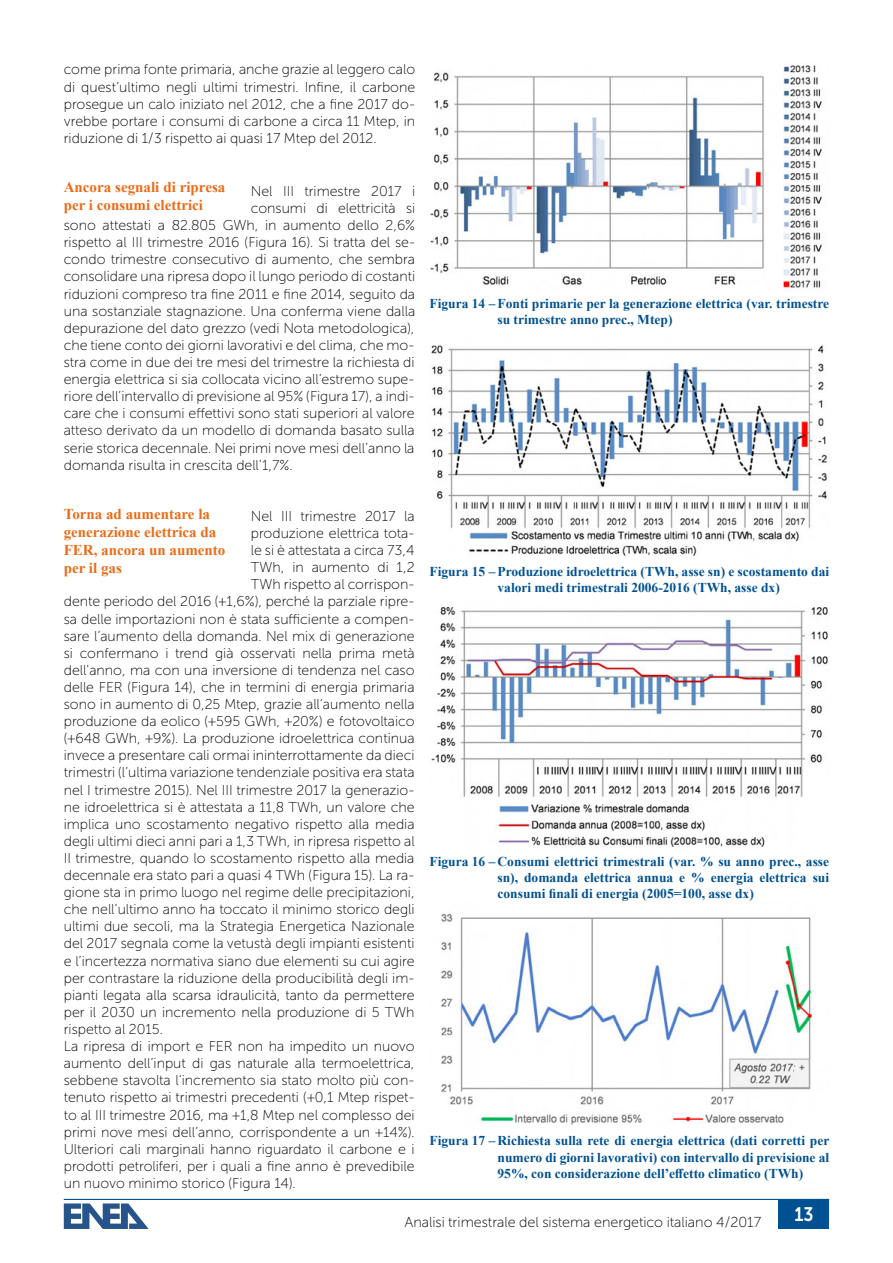
<style>
.page{position:relative;width:893px;height:1263px;background:#fff}
.page>*{position:absolute;margin:0;border:0;box-sizing:border-box;transform-origin:0 0}
.t1{font:19.5px "Museo Sans Cyrl 700";color:#fff;scale:.9 1}
.t2{font:700 15px/18px "Times New Roman";color:#eb6b18}
.t3{font:14.4px "Museo Sans Cyrl 100";color:#000}
.t4{font:14.25px/17.1px "Museo Sans Cyrl 100";color:#000;text-align:justify}
.t5{font:700 13.5px/16.2px "Times New Roman";color:#005191}
</style>
<div class="page">
<div style="left:779px;top:1199px;width:50px;height:30px;background:#005191"></div>
<hr style="left:64px;top:1199px;width:765px;height:1px;background:#005191">
<svg style="left:64px;top:1203px;width:85px;height:26px"></svg>
<img style="left:430px;top:65px;width:392px;height:225px">
<img style="left:431px;top:345px;width:396px;height:211px">
<img style="left:431px;top:606px;width:397px;height:241px">
<img style="left:441px;top:913px;width:372px;height:212px">
<p class="t4" style="left:64px;top:61px;width:353px">come prima fonte primaria, anche grazie al leggero calo di quest’ultimo negli ultimi trimestri. Infine, il carbone prosegue un calo iniziato nel 2012, che a fine 2017 do&shy;vrebbe portare i consumi di carbone a circa 11 Mtep, in riduzione di 1/3 rispetto ai quasi 17 Mtep del 2012.</p>
<p class="t2" style="left:64px;top:178px;width:163px">Ancora segnali di ripresa per i consumi elettrici</p>
<p class="t4" style="left:251px;top:183px;width:166px">Nel III trimestre 2017 i</p>
<p class="t4" style="left:251px;top:200px;width:166px">consumi di elettricità si</p>
<p class="t4" style="left:64px;top:217px;width:353px">sono attestati a 82.805 GWh, in aumento dello 2,6%</p>
<p class="t4" style="left:64px;top:234px;width:353px">rispetto al III trimestre 2016 (Figura 16). Si tratta del se-</p>
<p class="t4" style="left:64px;top:251px;width:353px">condo trimestre consecutivo di aumento, che sembra</p>
<p class="t4" style="left:64px;top:268px;width:353px">consolidare una ripresa dopo il lungo periodo di costanti</p>
<p class="t4" style="left:64px;top:285px;width:353px">riduzioni compreso tra fine 2011 e fine 2014, seguito da</p>
<p class="t4" style="left:64px;top:302px;width:353px">una sostanziale stagnazione. Una conferma viene dalla</p>
<p class="t4" style="left:64px;top:319px;width:352px">depurazione del dato grezzo (vedi Nota metodologica),</p>
<p class="t4" style="left:64px;top:337px;width:352px">che tiene conto dei giorni lavorativi e del clima, che mo-</p>
<p class="t4" style="left:64px;top:354px;width:352px">stra come in due dei tre mesi del trimestre la richiesta di</p>
<p class="t4" style="left:64px;top:371px;width:352px">energia elettrica si sia collocata vicino all’estremo supe-</p>
<p class="t4" style="left:64px;top:388px;width:352px">riore dell’intervallo di previsione al 95% (Figura 17), a indi-</p>
<p class="t4" style="left:64px;top:405px;width:352px">care che i consumi effettivi sono stati superiori al valore</p>
<p class="t4" style="left:64px;top:422px;width:352px">atteso derivato da un modello di domanda basato sulla</p>
<p class="t4" style="left:64px;top:439px;width:352px">serie storica decennale. Nei primi nove mesi dell’anno la</p>
<p class="t4" style="left:64px;top:456px;width:230px">domanda risulta in crescita dell’1,7%.</p>
<p class="t4" style="left:251px;top:508px;width:165px">Nel III trimestre 2017 la</p>
<p class="t4" style="left:251px;top:525px;width:165px">produzione elettrica tota-</p>
<p class="t4" style="left:251px;top:542px;width:165px">le si è attestata a circa 73,4</p>
<p class="t4" style="left:251px;top:559px;width:165px">TWh, in aumento di 1,2</p>
<p class="t4" style="left:251px;top:576px;width:165px">TWh rispetto al corrispon-</p>
<p class="t4" style="left:64px;top:593px;width:352px">dente periodo del 2016 (+1,6%), perché la parziale ripre-</p>
<p class="t4" style="left:64px;top:610px;width:352px">sa delle importazioni non è stata sufficiente a compen-</p>
<p class="t4" style="left:64px;top:627px;width:352px">sare l’aumento della domanda. Nel mix di generazione</p>
<p class="t4" style="left:64px;top:644px;width:352px">si confermano i trend già osservati nella prima metà</p>
<p class="t4" style="left:64px;top:661px;width:352px">dell’anno, ma con una inversione di tendenza nel caso</p>
<p class="t4" style="left:64px;top:679px;width:352px">delle FER (Figura 14), che in termini di energia primaria</p>
<p class="t4" style="left:64px;top:696px;width:352px">sono in aumento di 0,25 Mtep, grazie all’aumento nella</p>
<p class="t4" style="left:64px;top:713px;width:352px">produzione da eolico (+595 GWh, +20%) e fotovoltaico</p>
<p class="t4" style="left:64px;top:730px;width:352px">(+648 GWh, +9%). La produzione idroelettrica continua</p>
<p class="t4" style="left:64px;top:747px;width:352px">invece a presentare cali ormai ininterrottamente da dieci</p>
<p class="t4" style="left:64px;top:764px;width:352px">trimestri (l’ultima variazione tendenziale positiva era stata</p>
<p class="t4" style="left:64px;top:781px;width:352px">nel I trimestre 2015). Nel III trimestre 2017 la generazio-</p>
<p class="t4" style="left:64px;top:798px;width:352px">ne idroelettrica si è attestata a 11,8 TWh, un valore che</p>
<p class="t4" style="left:64px;top:815px;width:352px">implica uno scostamento negativo rispetto alla media</p>
<p class="t4" style="left:64px;top:832px;width:352px">degli ultimi dieci anni pari a 1,3 TWh, in ripresa rispetto al</p>
<p class="t4" style="left:64px;top:850px;width:352px">II trimestre, quando lo scostamento rispetto alla media</p>
<p class="t4" style="left:64px;top:867px;width:352px">decennale era stato pari a quasi 4 TWh (Figura 15). La ra-</p>
<p class="t4" style="left:64px;top:884px;width:352px">gione sta in primo luogo nel regime delle precipitazioni,</p>
<p class="t4" style="left:64px;top:901px;width:352px">che nell’ultimo anno ha toccato il minimo storico degli</p>
<p class="t4" style="left:64px;top:918px;width:352px">ultimi due secoli, ma la Strategia Energetica Nazionale</p>
<p class="t4" style="left:64px;top:935px;width:352px">del 2017 segnala come la vetustà degli impianti esistenti</p>
<p class="t4" style="left:64px;top:952px;width:352px">e l’incertezza normativa siano due elementi su cui agire</p>
<p class="t4" style="left:64px;top:969px;width:352px">per contrastare la riduzione della producibilità degli im-</p>
<p class="t4" style="left:64px;top:986px;width:352px">pianti legata alla scarsa idraulicità, tanto da permettere</p>
<p class="t4" style="left:64px;top:1003px;width:352px">per il 2030 un incremento nella produzione di 5 TWh</p>
<p class="t4" style="left:64px;top:1021px;width:101px">rispetto al 2015.</p>
<p class="t4" style="left:64px;top:1038px;width:352px">La ripresa di import e FER non ha impedito un nuovo</p>
<p class="t4" style="left:64px;top:1055px;width:352px">aumento dell’input di gas naturale alla termoelettrica,</p>
<p class="t4" style="left:64px;top:1072px;width:352px">sebbene stavolta l’incremento sia stato molto più con-</p>
<p class="t4" style="left:64px;top:1089px;width:352px">tenuto rispetto ai trimestri precedenti (+0,1 Mtep rispet-</p>
<p class="t4" style="left:64px;top:1106px;width:352px">to al III trimestre 2016, ma +1,8 Mtep nel complesso dei</p>
<p class="t4" style="left:64px;top:1123px;width:352px">primi nove mesi dell’anno, corrispondente a un +14%).</p>
<p class="t4" style="left:64px;top:1140px;width:352px">Ulteriori cali marginali hanno riguardato il carbone e i</p>
<p class="t4" style="left:64px;top:1157px;width:352px">prodotti petroliferi, per i quali a fine anno è prevedibile</p>
<p class="t4" style="left:64px;top:1174px;width:233px">un nuovo minimo storico (Figura 14).</p>
<p class="t2" style="left:64px;top:505px;width:163px">Torna ad aumentare la generazione elettrica da<br>FER, ancora un aumento per il gas</p>
<p class="t5" style="left:497px;top:295px;width:333px;text-indent:-68px">Figura 14 –Fonti primarie per la generazione elettrica (var. trimestre su trimestre anno prec., Mtep)</p>
<p class="t5" style="left:497px;top:562px;width:333px;text-indent:-68px">Figura 15 –Produzione idroelettrica (TWh, asse sn) e scostamento dai valori medi trimestrali 2006-2016 (TWh, asse dx)</p>
<p class="t5" style="left:497px;top:853px;width:333px;text-align:justify;text-indent:-68px">Figura 16 – Consumi elettrici trimestrali (var. % su anno prec., asse sn), domanda elettrica annua e % energia elettrica sui consumi finali di energia (2005=100, asse dx)</p>
<p class="t5" style="left:497px;top:1132px;width:333px;text-align:justify;text-indent:-68px">Figura 17 – Richiesta sulla rete di energia elettrica (dati corretti per numero di giorni lavorativi) con intervallo di previsione al 95%, con considerazione dell’effetto climatico (TWh)</p>
<p class="t3" style="left:405px;top:1214px;width:358px">Analisi trimestrale del sistema energetico italiano 4/2017</p>
<h1 class="t1" style="left:794px;top:1204px;width:23px">13</h1>
</div>
